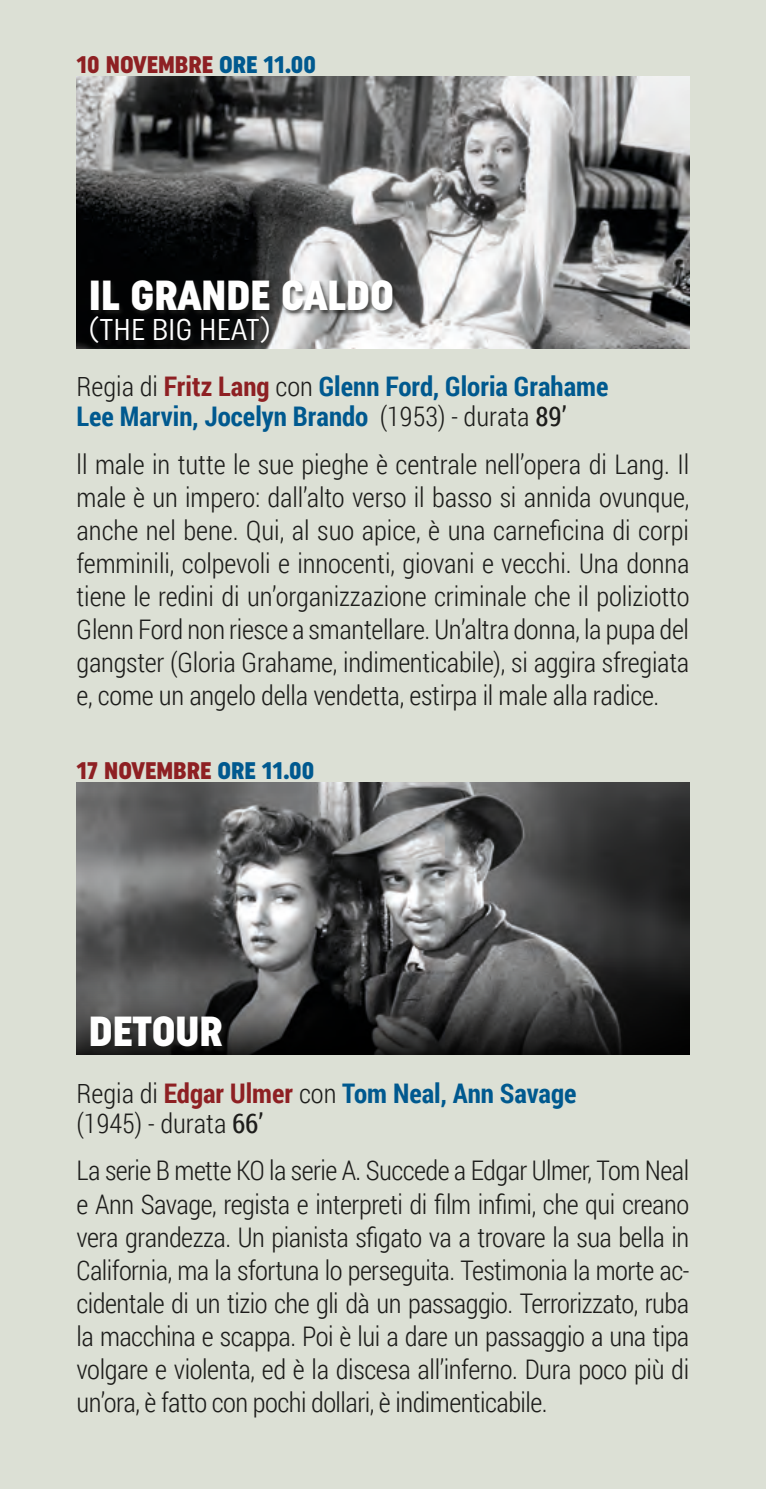
<style>
.page{position:relative;width:766px;height:1489px;background:#fff}
.page>*{position:absolute;margin:0;border:0;box-sizing:border-box;transform-origin:0 0}
.t1{font:900 42px "Uniform Condensed";color:#fff}
.t2{font:30px "Uniform Condensed";color:#fff}
.t3{font:300 27px/33px "Roboto Condensed";letter-spacing:-.01em;color:#1d1d1b;text-align:justify}
.t4{font:700 27px "Roboto Condensed";color:#00598f}
.t5{font:900 24px "Uniform Condensed";color:#8e2023}
.s1{color:#00598f}
.s2{font-weight:300;color:#1d1d1b}
.s3{color:#8e2023}
.s4{font-weight:400;color:#1d1d1b}
.s5{font-weight:400}
</style>
<div class="page">
<div style="left:0;top:0;width:765px;height:1488px;background:#dce0d5"></div>
<img style="left:77px;top:782px;width:612px;height:172px">
<svg style="left:77px;top:954px;width:612px;height:100px"></svg>
<div style="left:91px;top:1015px;width:138px;height:37px;background:#1d1d1b;opacity:.75"></div>
<img style="left:77px;top:76px;width:612px;height:272px">
<div style="left:90px;top:279px;width:309px;height:70px;background:#1d1d1b;opacity:.75"></div>
<p class="t5" style="left:77px;top:50px;width:241px">10 NOVEMBRE <span class="s1">ORE 11.00</span></p>
<p class="t1" style="left:89px;top:270px;width:306px">IL GRANDE CALDO</p>
<p class="t2" style="left:89px;top:311px;width:183px">(THE BIG HEAT)</p>
<p class="t4" style="left:77px;top:368px;width:533px"><span class="s2">Regia di</span> <span class="s3">Fritz Lang</span> <span class="s2">con</span> Glenn Ford, Gloria Grahame</p>
<p class="t4" style="left:77px;top:398px;width:491px">Lee Marvin, Jocelyn Brando <span class="s2">(1953) - durata</span> <span class="s4">89’</span></p>
<p class="t3" style="left:77px;top:447px;width:614px">ll male in tutte le sue pieghe è centrale nell’opera di Lang. Il male è un impero: dall’alto verso il basso si annida ovunque, anche nel bene. Qui, al suo apice, è una carneficina di corpi femminili, colpevoli e innocenti, giovani e vecchi. Una donna tiene le redini di un’organizzazione criminale che il poliziotto Glenn Ford non riesce a smantellare. Un’altra donna, la pupa del gangster (Gloria Grahame, indimenticabile), si aggira sfregiata e, come un angelo della vendetta, estirpa il male alla radice.</p>
<p class="t5" style="left:77px;top:756px;width:239px">17 NOVEMBRE <span class="s1">ORE 11.00</span></p>
<p class="t1" style="left:89px;top:1006px;width:135px">DETOUR</p>
<p class="t4" style="left:77px;top:1073px;width:501px"><span class="s2">Regia di</span> <span class="s3">Edgar Ulmer</span> <span class="s2">con</span> Tom Neal, Ann Savage</p>
<p class="t3" style="left:77px;top:1105px;width:188px">(1945) - durata <span class="s5">66’</span></p>
<p class="t3" style="left:77px;top:1153px;width:614px">La serie B mette KO la serie A. Succede a Edgar Ulmer, Tom Neal e Ann Savage, regista e interpreti di film infimi, che qui creano vera grandezza. Un pianista sfigato va a trovare la sua bella in California, ma la sfortuna lo perseguita. Testimonia la morte ac&shy;cidentale di un tizio che gli dà un passaggio. Terrorizzato, ruba la macchina e scappa. Poi è lui a dare un passaggio a una tipa volgare e violenta, ed è la discesa all’inferno. Dura poco più di un’ora, è fatto con pochi dollari, è indimenticabile.</p>
</div>
